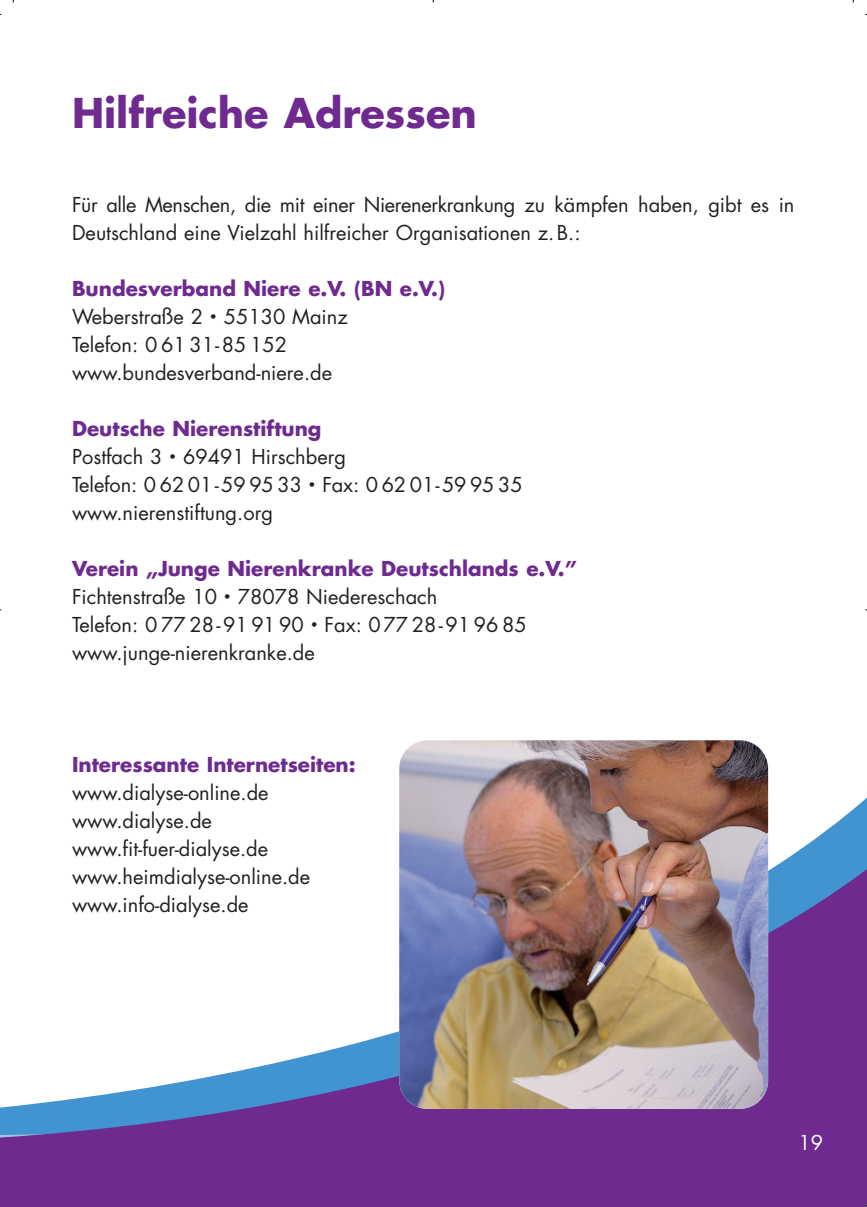
<style>
.page{position:relative;width:867px;height:1207px;background:#fff}
.page>*{position:absolute;margin:0;border:0;box-sizing:border-box;transform-origin:0 0}
.t1{font:700 40px "Futura";color:#6e2a8e}
.t2{font:20px/28px "Futura";color:#231f20}
.t3{font:700 20px "Futura";color:#6e2a8e}
.t4{font:20px "Futura";color:#fff}
.s1{font-weight:700;color:#6e2a8e}
.s2{font-size:12px}
</style>
<div class="page">
<svg style="left:0;top:806px;width:866px;height:401px"></svg>
<img style="left:399px;top:740px;width:368px;height:369px;border-radius:28px">
<h1 class="t1" style="left:72px;top:95px;width:406px">Hilfreiche Adressen</h1>
<p class="t2" style="left:72px;top:192px;width:723px">Für alle Menschen, die mit einer Nierenerkrankung zu kämpfen haben, gibt es in<br>Deutschland eine Vielzahl hilfreicher Organisationen z.B.:</p>
<p class="t2" style="left:72px;top:276px;width:374px"><span class="s1">Bundesverband Niere e.V. (BN e.V.)<br></span>Weberstraße 2 <span class="s2">•</span> 55130 Mainz<br>Telefon: 0 61 31-85 152 www.bundesverband-niere.de</p>
<p class="t2" style="left:72px;top:416px;width:452px"><span class="s1">Deutsche Nierenstiftung<br></span>Postfach 3 <span class="s2">•</span> 69491 Hirschberg<br>Telefon: 0 62 01-59 95 33 <span class="s2">•</span> Fax: 0 62 01-59 95 35 www.nierenstiftung.org</p>
<p class="t2" style="left:72px;top:556px;width:506px"><span class="s1">Verein „Junge Nierenkranke Deutschlands e.V.” </span>Fichtenstraße 10 <span class="s2">•</span> 78078 Niedereschach<br>Telefon: 0 77 28-91 91 90 <span class="s2">•</span> Fax: 077 28-91 96 85 www.junge-nierenkranke.de</p>
<p class="t3" style="left:72px;top:755px;width:285px">Interessante Internetseiten:</p>
<p class="t2" style="left:72px;top:780px;width:239px">www.dialyse-online.de www.dialyse.de www.fit-fuer-dialyse.de www.heimdialyse-online.de www.info-dialyse.de</p>
<p class="t4" style="left:797px;top:1133px;width:26px">19</p>
</div>
